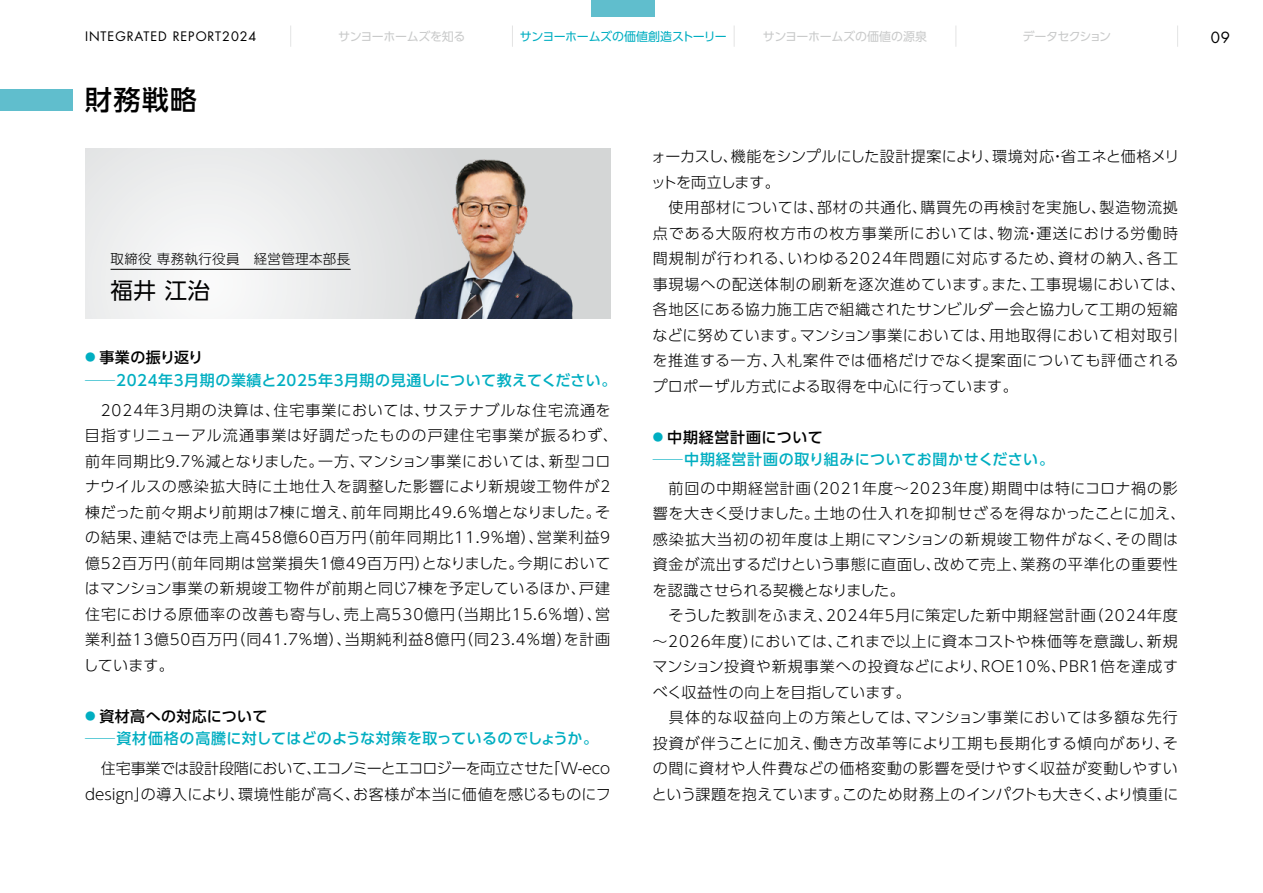
<style>
.page{position:relative;width:1263px;height:893px;background:#fff}
.page>*{position:absolute;margin:0;border:0;box-sizing:border-box;transform-origin:0 0}
.t1{font:500 27px "UD Shin Go Pro";color:#000}
.t2{font:22.5px "UD Shin Go Pro";color:#000}
.t3{font:300 15px/25.5px "UD Shin Go Pro";letter-spacing:.05em;color:#000}
.t4{font:500 15px/22.5px "UD Shin Go Pro";letter-spacing:.03em;color:#00aec1;scale:2 1}
.t5{font:300 15px/25.5px "UD Shin Go Pro";letter-spacing:-.005em;color:#000}
.t6{font:15px "Futura Std";color:#000}
.t7{font:300 13.5px "UD Shin Go Pro";letter-spacing:.025em;color:#000}
.t8{font:12.75px "Futura Std";letter-spacing:.075em;color:#000}
.t9{font:12px "UD Shin Go Pro";letter-spacing:-.03em;color:#c9caca}
.t10{font:12px "UD Shin Go Pro";letter-spacing:-.03em;color:#00aec1}
.t11{font:12px "UD Shin Go Pro";letter-spacing:-.08em;color:#c9caca}
.s1{font-size:10.5px}
.s2{color:#000}
</style>
<div class="page">
<div style="left:0;top:89px;width:72px;height:22px;background:#60becd"></div>
<svg style="left:290px;top:26px;width:1px;height:21px"></svg>
<svg style="left:512px;top:26px;width:1px;height:21px"></svg>
<svg style="left:734px;top:26px;width:1px;height:21px"></svg>
<svg style="left:955px;top:26px;width:1px;height:21px"></svg>
<svg style="left:1177px;top:26px;width:1px;height:21px"></svg>
<div style="left:591px;top:0;width:64px;height:17px;background:#60becd"></div>
<svg style="left:85px;top:149px;width:525px;height:170px"></svg>
<hr style="left:111px;top:269px;width:240px;height:1px;background:#000">
<img style="left:394px;top:149px;width:191px;height:170px">
<p class="t8" style="left:85px;top:28px;width:173px">INTEGRATED REPORT2024</p>
<p class="t9" style="left:338px;top:26px;width:129px">サンヨーホームズを知る</p>
<p class="t10" style="left:520px;top:26px;width:208px">サンヨーホームズの価値創造ストーリー</p>
<p class="t9" style="left:763px;top:26px;width:166px">サンヨーホームズの価値の源泉</p>
<p class="t11" style="left:1022px;top:26px;width:90px">データセクション</p>
<p class="t6" style="left:1211px;top:28px;width:21px">09</p>
<h1 class="t1" style="left:85px;top:78px;width:114px">財務戦略</h1>
<p class="t7" style="left:111px;top:248px;width:241px">取締役 専務執行役員　経営管理本部長</p>
<h2 class="t2" style="left:111px;top:272px;width:101px">福井 江治</h2>
<p class="t4" style="left:85px;top:346px;width:267px"><span class="s1">●</span> <span class="s2">事業の振り返り<br></span>─2024年3月期の業績と2025年3月期の見通しについて教えてください。</p>
<p class="t3" style="left:83px;top:397px;width:536px">　2024年3月期の決算は、住宅事業においては、サステナブルな住宅流通を目指すリニューアル流通事業は好調だったものの戸建住宅事業が振るわず、前年同期比9.7％減となりました。一方、マンション事業においては、新型コロナウイルスの感染拡大時に土地仕入を調整した影響により新規竣工物件が2棟だった前々期より前期は7棟に増え、前年同期比49.6％増となりました。その結果、連結では売上高458億60百万円（前年同期比11.9％増）、営業利益9億52百万円（前年同期は営業損失１億49百万円）となりました。今期においてはマンション事業の新規竣工物件が前期と同じ7棟を予定しているほか、戸建住宅における原価率の改善も寄与し、売上高530億円（当期比15.6％増）、営業利益13億50百万円（同41.7％増）、当期純利益8億円（同23.4％増）を計画しています。</p>
<p class="t4" style="left:85px;top:704px;width:258px"><span class="s1">●</span> <span class="s2">資材高への対応について<br></span>─資材価格の高騰に対してはどのような対策を取っているのでしょうか。</p>
<p class="t5" style="left:85px;top:755px;width:527px">　住宅事業では設計段階において、エコノミーとエコロジーを両立させた「W-eco design」の導入により、環境性能が高く、お客様が本当に価値を感じるものにフ</p>
<p class="t3" style="left:651px;top:143px;width:536px">ォーカスし、機能をシンプルにした設計提案により、環境対応・省エネと価格メリットを両立します。<br>　使用部材については、部材の共通化、購買先の再検討を実施し、製造物流拠点である大阪府枚方市の枚方事業所においては、物流・運送における労働時間規制が行われる、いわゆる2024年問題に対応するため、資材の納入、各工事現場への配送体制の刷新を逐次進めています。また、工事現場においては、各地区にある協力施工店で組織されたサンビルダー会と協力して工期の短縮などに努めています。マンション事業においては、用地取得において相対取引を推進する一方、入札案件では価格だけでなく提案面についても評価されるプロポーザル方式による取得を中心に行っています。</p>
<p class="t4" style="left:653px;top:425px;width:202px"><span class="s1">●</span> <span class="s2">中期経営計画について<br></span>─中期経営計画の取り組みについてお聞かせください。</p>
<p class="t3" style="left:652px;top:475px;width:535px">　前回の中期経営計画（2021年度～2023年度）期間中は特にコロナ禍の影響を大きく受けました。土地の仕入れを抑制せざるを得なかったことに加え、感染拡大当初の初年度は上期にマンションの新規竣工物件がなく、その間は資金が流出するだけという事態に直面し、改めて売上、業務の平準化の重要性を認識させられる契機となりました。<br>　そうした教訓をふまえ、2024年5月に策定した新中期経営計画（2024年度～2026年度）においては、これまで以上に資本コストや株価等を意識し、新規マンション投資や新規事業への投資などにより、ROE10％、PBR1倍を達成すべく収益性の向上を目指しています。<br>　具体的な収益向上の方策としては、マンション事業においては多額な先行投資が伴うことに加え、働き方改革等により工期も長期化する傾向があり、その間に資材や人件費などの価格変動の影響を受けやすく収益が変動しやすいという課題を抱えています。このため財務上のインパクトも大きく、より慎重に</p>
</div>
